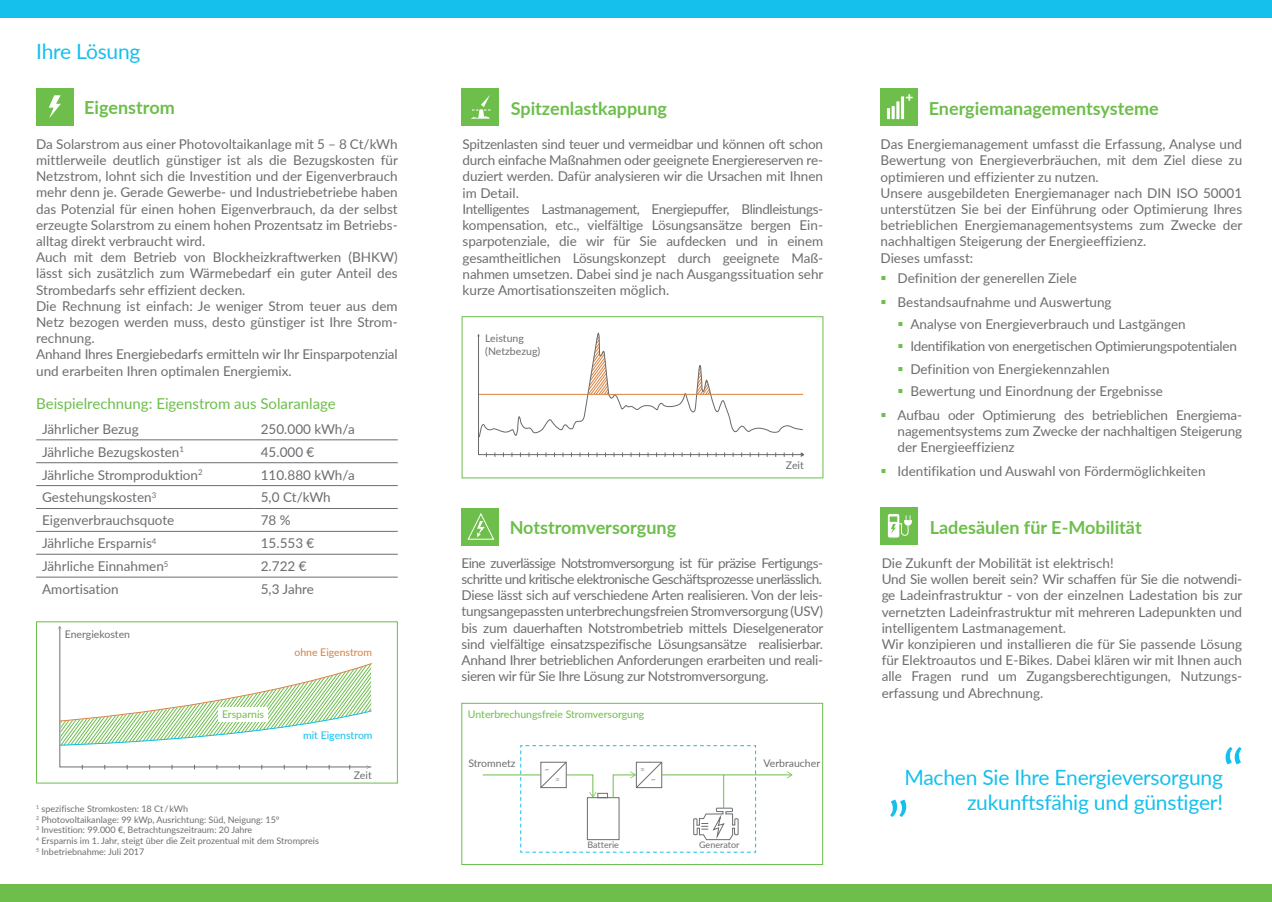
<style>
.page{position:relative;width:1272px;height:902px;background:#fff}
.page>*{position:absolute;margin:0;border:0;box-sizing:border-box;transform-origin:0 0}
.t1{font:60px "Lato";color:#15c0ed}
.t2{font:21px "Lato";letter-spacing:-.01em;color:#15c0ed}
.t3{font:700 18px "Lato";color:#6dbe4b}
.t4{font:15px "Lato";color:#6dbe4b}
.t5{font:13.5px/16.2px "Lato";color:#6c6d70}
.t6{font:700 13.5px "Helvetica";color:#fff}
.t7{font:10.5px/12.6px "Lato";color:#6c6d70}
.t8{font:10.5px "Lato";color:#6dbe4b}
.t9{font:10.5px "Lato";color:#d7813f}
.t10{font:10.5px "Lato";color:#12bfec}
.t11{font:10.5px "Lato";color:#6cbe4b}
.t12{font:9px/10.8px "Lato";color:#6c6d70}
.t13{font:7.5px "Lato";color:#6c6d70}
</style>
<div class="page">
<hr style="left:36px;top:439px;width:219px;height:1px;background:#6c6d70">
<hr style="left:255px;top:439px;width:143px;height:1px;background:#6c6d70">
<hr style="left:36px;top:462px;width:219px;height:1px;background:#6c6d70">
<hr style="left:255px;top:462px;width:143px;height:1px;background:#6c6d70">
<hr style="left:36px;top:485px;width:219px;height:1px;background:#6c6d70">
<hr style="left:255px;top:485px;width:143px;height:1px;background:#6c6d70">
<hr style="left:36px;top:508px;width:219px;height:1px;background:#6c6d70">
<hr style="left:255px;top:508px;width:143px;height:1px;background:#6c6d70">
<hr style="left:36px;top:531px;width:219px;height:1px;background:#6c6d70">
<hr style="left:255px;top:531px;width:143px;height:1px;background:#6c6d70">
<hr style="left:36px;top:554px;width:219px;height:1px;background:#6c6d70">
<hr style="left:255px;top:554px;width:143px;height:1px;background:#6c6d70">
<hr style="left:36px;top:577px;width:219px;height:1px;background:#6c6d70">
<hr style="left:255px;top:577px;width:143px;height:1px;background:#6c6d70">
<div style="left:0;top:884px;width:1271px;height:17px;background:#6dbe4b"></div>
<div style="left:0;top:0;width:1271px;height:17px;background:#15c0ed"></div>
<div style="left:880px;top:88px;width:38px;height:38px;background:#6dbe4b"></div>
<svg style="left:886px;top:108px;width:4px;height:11px"></svg>
<svg style="left:891px;top:106px;width:3px;height:13px"></svg>
<hr style="left:896px;top:101px;width:3px;height:18px;background:#fff">
<svg style="left:900px;top:96px;width:4px;height:23px"></svg>
<div style="left:461px;top:508px;width:38px;height:37px;background:#6dbe4b"></div>
<svg style="left:468px;top:513px;width:26px;height:26px"></svg>
<div style="left:36px;top:88px;width:37px;height:38px;background:#6dbe4b"></div>
<svg style="left:49px;top:95px;width:12px;height:23px"></svg>
<div style="left:461px;top:89px;width:38px;height:37px;background:#6dbe4b"></div>
<svg style="left:470px;top:95px;width:20px;height:24px"></svg>
<svg style="left:58px;top:626px;width:314px;height:143px"></svg>
<div style="left:218px;top:707px;width:50px;height:14px;background:#fff"></div>
<div style="left:462px;top:316px;width:361px;height:162px;border:1px solid #6dbe4b"></div>
<div style="left:461px;top:703px;width:361px;height:161px;border:1px solid #6dbe4b"></div>
<svg style="left:482px;top:745px;width:310px;height:107px"></svg>
<hr style="left:661px;top:774px;width:62px;height:1px;background:#6dbe4a">
<div style="left:880px;top:507px;width:38px;height:37px;background:#6dbe4b"></div>
<svg style="left:887px;top:514px;width:24px;height:24px"></svg>
<svg style="left:477px;top:332px;width:327px;height:125px"></svg>
<h2 class="t2" style="left:36px;top:37px;width:106px">Ihre Lösung</h2>
<h3 class="t3" style="left:84px;top:95px;width:92px">Eigenstrom</h3>
<p class="t5" style="left:36px;top:135px;width:363px">Da Solarstrom aus einer Photovoltaikanlage mit 5 – 8 Ct/kWh mittlerweile deutlich günstiger ist als die Bezugskosten für Netzstrom, lohnt sich die Investition und der Eigenverbrauch mehr denn je. Gerade Gewerbe- und Industriebetriebe haben das Potenzial für einen hohen Eigenverbrauch, da der selbst erzeugte Solarstrom zu einem hohen Prozentsatz im Betriebs&shy;alltag direkt verbraucht wird.<br>Auch mit dem Betrieb von Blockheizkraftwerken (BHKW) lässt sich zusätzlich zum Wärmebedarf ein guter Anteil des Strombedarfs sehr effizient decken.<br>Die Rechnung ist einfach: Je weniger Strom teuer aus dem Netz bezogen werden muss, desto günstiger ist Ihre Strom&shy;rechnung.<br>Anhand Ihres Energiebedarfs ermitteln wir Ihr Einsparpotenzial und erarbeiten Ihren optimalen Energiemix.</p>
<p class="t4" style="left:36px;top:392px;width:301px">Beispielrechnung: Eigenstrom aus Solaranlage</p>
<p class="t5" style="left:42px;top:420px;width:98px">Jährlicher Bezug</p>
<p class="t5" style="left:261px;top:420px;width:95px">250.000 kWh/a</p>
<p class="t5" style="left:42px;top:443px;width:143px">Jährliche Bezugskosten<sup>1</sup></p>
<p class="t5" style="left:261px;top:443px;width:55px">45.000 €</p>
<p class="t5" style="left:42px;top:466px;width:162px">Jährliche Stromproduktion<sup>2</sup></p>
<p class="t5" style="left:261px;top:466px;width:95px">110.880 kWh/a</p>
<p class="t5" style="left:42px;top:489px;width:116px">Gestehungskosten<sup>3</sup></p>
<p class="t5" style="left:261px;top:489px;width:71px">5,0 Ct/kWh</p>
<p class="t5" style="left:42px;top:511px;width:134px">Eigenverbrauchsquote</p>
<p class="t5" style="left:261px;top:511px;width:31px">78 %</p>
<p class="t5" style="left:42px;top:534px;width:116px">Jährliche Ersparnis<sup>4</sup></p>
<p class="t5" style="left:261px;top:534px;width:55px">15.553 €</p>
<p class="t5" style="left:42px;top:557px;width:128px">Jährliche Einnahmen<sup>5</sup></p>
<p class="t5" style="left:261px;top:557px;width:47px">2.722 €</p>
<p class="t5" style="left:42px;top:580px;width:78px">Amortisation</p>
<p class="t5" style="left:261px;top:580px;width:55px">5,3 Jahre</p>
<p class="t7" style="left:65px;top:627px;width:67px">Energiekosten</p>
<p class="t11" style="left:222px;top:706px;width:44px">Ersparnis</p>
<p class="t9" style="left:294px;top:644px;width:79px">ohne Eigenstrom</p>
<p class="t10" style="left:303px;top:727px;width:71px">mit Eigenstrom</p>
<p class="t7" style="left:354px;top:768px;width:19px">Zeit</p>
<p class="t12" style="left:36px;top:802px;width:284px"><sup>1</sup> spezifische Stromkosten: 18 Ct / kWh<br><sup>2</sup> Photovoltaikanlage: 99 kWp, Ausrichtung: Süd, Neigung: 15°<br><sup>3</sup> Investition: 99.000 €, Betrachtungszeitraum: 20 Jahre<br><sup>4</sup> Ersparnis im 1. Jahr, steigt über die Zeit prozentual mit dem Strompreis <sup>5</sup> Inbetriebnahme: Juli 2017</p>
<h3 class="t3" style="left:511px;top:95px;width:158px">Spitzenlastkappung</h3>
<p class="t5" style="left:462px;top:135px;width:362px">Spitzenlasten sind teuer und vermeidbar und können oft schon durch einfache Maßnahmen oder geeignete Energiereserven re&shy;duziert werden. Dafür analysieren wir die Ursachen mit Ihnen im Detail.<br>Intelligentes Lastmanagement, Energiepuffer, Blindleistungs&shy;kompensation, etc., vielfältige Lösungsansätze bergen Ein&shy;sparpotenziale, die wir für Sie aufdecken und in einem gesamtheitlichen Lösungskonzept durch geeignete Maß&shy;nahmen umsetzen. Dabei sind je nach Ausgangssituation sehr kurze Amortisationszeiten möglich.</p>
<p class="t7" style="left:485px;top:332px;width:56px">Leistung (Netzbezug)</p>
<p class="t7" style="left:786px;top:458px;width:19px">Zeit</p>
<h3 class="t3" style="left:509px;top:513px;width:168px">Notstromversorgung</h3>
<p class="t5" style="left:461px;top:554px;width:363px;text-align:justify">Eine zuverlässige Notstromversorgung ist für präzise Fertigungs&shy;schritte und kritische elektronische Geschäftsprozesse unerlässlich.<br>Diese lässt sich auf verschiedene Arten realisieren. Von der leis&shy;tungsangepassten unterbrechungsfreien Stromversorgung (USV) bis zum dauerhaften Notstrombetrieb mittels Dieselgenerator sind vielfältige einsatzspezifische Lösungsansätze realisierbar.<br>Anhand Ihrer betrieblichen Anforderungen erarbeiten und reali&shy;sieren wir für Sie Ihre Lösung zur Notstromversorgung.</p>
<p class="t8" style="left:468px;top:706px;width:178px">Unterbrechungsfreie Stromversorgung</p>
<p class="t7" style="left:468px;top:756px;width:49px">Stromnetz</p>
<p class="t7" style="left:763px;top:756px;width:58px">Verbraucher</p>
<p class="t13" style="left:640px;top:764px;width:6px">=</p>
<p class="t13" style="left:545px;top:764px;width:6px">~</p>
<p class="t13" style="left:555px;top:773px;width:6px">=</p>
<p class="t13" style="left:651px;top:773px;width:6px">~</p>
<p class="t12" style="left:587px;top:838px;width:33px">Batterie</p>
<p class="t12" style="left:699px;top:838px;width:42px">Generator</p>
<p class="t6" style="left:905px;top:88px;width:9px">+</p>
<h3 class="t3" style="left:928px;top:95px;width:231px">Energiemanagementsysteme</h3>
<p class="t5" style="left:880px;top:135px;width:363px">Das Energiemanagement umfasst die Erfassung, Analyse und Bewertung von Energieverbräuchen, mit dem Ziel diese zu optimieren und effizienter zu nutzen.<br>Unsere ausgebildeten Energiemanager nach DIN ISO 50001 unterstützen Sie bei der Einführung oder Optimierung Ihres betrieblichen Energiemanagementsystems zum Zwecke der nachhaltigen Steigerung der Energieeffizienz.<br>Dieses umfasst:</p>
<p class="t5" style="left:897px;top:266px;width:215px;line-height:23.7px">Definition der generellen Ziele<br>Bestandsaufnahme und Auswertung</p>
<p class="t5" style="left:910px;top:312px;width:328px;line-height:22.2px">Analyse von Energieverbrauch und Lastgängen Identifikation von energetischen Optimierungspotentialen Definition von Energiekennzahlen<br>Bewertung und Einordnung der Ergebnisse</p>
<p class="t5" style="left:897px;top:406px;width:346px;text-align:justify">Aufbau oder Optimierung des betrieblichen Energiema&shy;nagementsystems zum Zwecke der nachhaltigen Steigerung der Energieeffizienz</p>
<p class="t5" style="left:897px;top:462px;width:309px">Identifikation und Auswahl von Fördermöglichkeiten</p>
<h3 class="t3" style="left:929px;top:514px;width:213px">Ladesäulen für E-Mobilität</h3>
<p class="t5" style="left:881px;top:554px;width:362px">Die Zukunft der Mobilität ist elektrisch!<br>Und Sie wollen bereit sein? Wir schaffen für Sie die notwendi&shy;ge Ladeinfrastruktur - von der einzelnen Ladestation bis zur vernetzten Ladeinfrastruktur mit mehreren Ladepunkten und intelligentem Lastmanagement.<br>Wir konzipieren und installieren die für Sie passende Lösung für Elektroautos und E-Bikes. Dabei klären wir mit Ihnen auch alle Fragen rund um Zugangsberechtigungen, Nutzungs&shy;erfassung und Abrechnung.</p>
<h1 class="t1" style="left:1222px;top:728px;width:23px">“</h1>
<h2 class="t2" style="left:904px;top:762px;width:320px">Machen Sie Ihre Energieversorgung</h2>
<h1 class="t1" style="left:887px;top:742px;width:24px">„</h1>
<h2 class="t2" style="left:967px;top:787px;width:257px">zukunftsfähig und günstiger!</h2>
</div>
